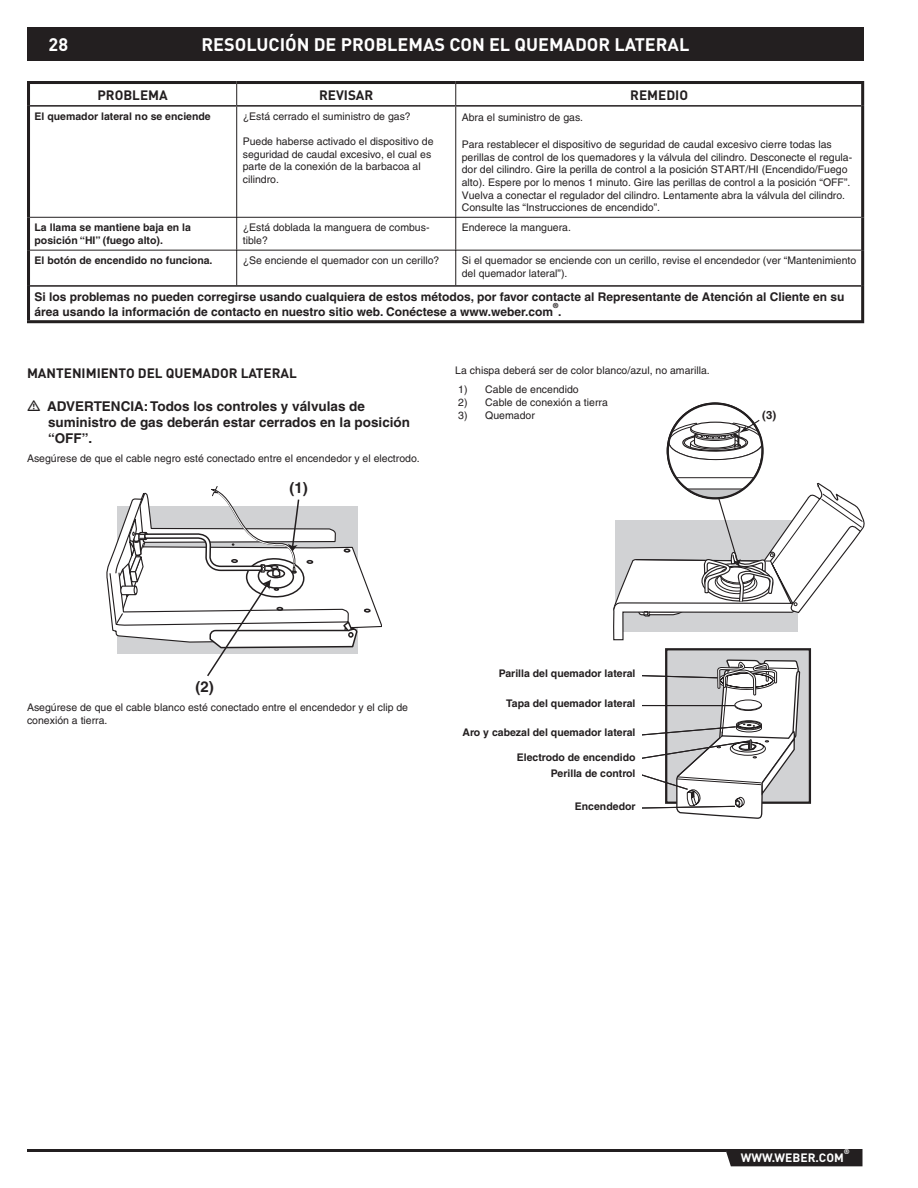
<style>
.page{position:relative;width:918px;height:1188px;background:#fff}
.page>*{position:absolute;margin:0;border:0;box-sizing:border-box;transform-origin:0 0}
.t1{font:18px "DI Nkerned";color:#fff}
.t2{font:700 13.5px/16.2px "Helvetica";color:#231f20}
.t3{font:13.5px "DI Nkerned";color:#231f20}
.t4{font:700 12px/14.4px "Helvetica";color:#231f20}
.t5{font:12px "DI Nkerned";color:#fff}
.t6{font:700 11.4px "Helvetica";color:#231f20}
.t7{font:10.5px/12.6px "Helvetica";color:#231f20}
.t8{font:700 10.5px/12.6px "Helvetica";color:#231f20}
.t9{font:9.15px/15.6px "Helvetica";color:#231f20}
.t10{font:7.05px "DI Nkerned";color:#fff}
.t11{font:700 7.05px "Helvetica";color:#231f20}
</style>
<div class="page">
<div style="left:27px;top:27px;width:837px;height:33px;background:#231f20"></div>
<hr style="left:27px;top:1149px;width:699px;height:3px;background:#231f20">
<div style="left:726px;top:1149px;width:136px;height:17px;background:#231f20"></div>
<svg style="left:613px;top:402px;width:252px;height:417px"></svg>
<hr style="left:27px;top:84px;width:3px;height:22px;background:#231f20">
<hr style="left:27px;top:81px;width:210px;height:3px;background:#231f20">
<svg style="left:236px;top:84px;width:1px;height:21px"></svg>
<hr style="left:237px;top:81px;width:219px;height:3px;background:#231f20">
<svg style="left:455px;top:84px;width:1px;height:21px"></svg>
<hr style="left:456px;top:81px;width:408px;height:3px;background:#231f20">
<hr style="left:861px;top:84px;width:3px;height:22px;background:#231f20">
<hr style="left:27px;top:106px;width:3px;height:111px;background:#231f20">
<hr style="left:30px;top:105px;width:207px;height:2px;background:#231f20">
<hr style="left:236px;top:107px;width:1px;height:110px;background:#231f20">
<hr style="left:237px;top:105px;width:219px;height:2px;background:#231f20">
<hr style="left:455px;top:107px;width:1px;height:110px;background:#231f20">
<hr style="left:456px;top:105px;width:405px;height:2px;background:#231f20">
<hr style="left:861px;top:106px;width:3px;height:111px;background:#231f20">
<hr style="left:27px;top:217px;width:3px;height:33px;background:#231f20">
<hr style="left:30px;top:217px;width:207px;height:1px;background:#231f20">
<hr style="left:236px;top:218px;width:1px;height:32px;background:#231f20">
<hr style="left:237px;top:217px;width:219px;height:1px;background:#231f20">
<hr style="left:455px;top:218px;width:1px;height:32px;background:#231f20">
<hr style="left:456px;top:217px;width:405px;height:1px;background:#231f20">
<hr style="left:861px;top:217px;width:3px;height:33px;background:#231f20">
<hr style="left:27px;top:250px;width:3px;height:36px;background:#231f20">
<hr style="left:30px;top:250px;width:207px;height:1px;background:#231f20">
<hr style="left:236px;top:251px;width:1px;height:34px;background:#231f20">
<hr style="left:237px;top:250px;width:219px;height:1px;background:#231f20">
<hr style="left:455px;top:251px;width:1px;height:34px;background:#231f20">
<hr style="left:456px;top:250px;width:405px;height:1px;background:#231f20">
<hr style="left:861px;top:250px;width:3px;height:36px;background:#231f20">
<hr style="left:27px;top:286px;width:3px;height:34px;background:#231f20">
<hr style="left:30px;top:285px;width:831px;height:2px;background:#231f20">
<hr style="left:861px;top:286px;width:3px;height:34px;background:#231f20">
<hr style="left:27px;top:320px;width:837px;height:3px;background:#231f20">
<div style="left:455px;top:669px;width:187px;height:12px;background:#fff"></div>
<div style="left:455px;top:699px;width:187px;height:13px;background:#fff"></div>
<div style="left:455px;top:727px;width:187px;height:13px;background:#fff"></div>
<div style="left:455px;top:753px;width:187px;height:13px;background:#fff"></div>
<div style="left:455px;top:768px;width:187px;height:13px;background:#fff"></div>
<div style="left:455px;top:802px;width:187px;height:13px;background:#fff"></div>
<svg style="left:106px;top:486px;width:275px;height:191px"></svg>
<h1 class="t1" style="left:49px;top:38px;width:21px">28</h1>
<h1 class="t1" style="left:202px;top:39px;width:489px">RESOLUCIÓN DE PROBLEMAS CON EL QUEMADOR LATERAL</h1>
<p class="t3" style="left:97px;top:90px;width:72px">PROBLEMA</p>
<p class="t3" style="left:319px;top:90px;width:56px">REVISAR</p>
<p class="t3" style="left:630px;top:90px;width:59px">REMEDIO</p>
<p class="t8" style="left:35px;top:111px;width:178px">El quemador lateral no se enciende</p>
<p class="t7" style="left:243px;top:111px;width:170px">¿Está cerrado el suministro de gas?</p>
<p class="t7" style="left:243px;top:136px;width:192px">Puede haberse activado el dispositivo de seguridad de caudal excesivo, el cual es parte de la conexión de la barbacoa al cilindro.</p>
<p class="t7" style="left:462px;top:112px;width:123px">Abra el suministro de gas.</p>
<p class="t7" style="left:462px;top:139px;width:392px">Para restablecer el dispositivo de seguridad de caudal excesivo cierre todas las perillas de control de los quemadores y la válvula del cilindro. Desconecte el regula&shy;dor del cilindro. Gire la perilla de control a la posición START/HI (Encendido/Fuego alto). Espere por lo menos 1 minuto. Gire las perillas de control a la posición “OFF”.<br>Vuelva a conectar el regulador del cilindro. Lentamente abra la válvula del cilindro.<br>Consulte las “Instrucciones de encendido”.</p>
<p class="t8" style="left:35px;top:222px;width:158px">La llama se mantiene baja en la posición “HI” (fuego alto).</p>
<p class="t7" style="left:243px;top:222px;width:188px">¿Está doblada la manguera de combus&shy;tible?</p>
<p class="t7" style="left:462px;top:222px;width:111px">Enderece la manguera.</p>
<p class="t8" style="left:35px;top:255px;width:179px">El botón de encendido no funciona.</p>
<p class="t7" style="left:243px;top:255px;width:198px">¿Se enciende el quemador con un cerillo?</p>
<p class="t7" style="left:462px;top:255px;width:396px">Si el quemador se enciende con un cerillo, revise el encendedor (ver “Mantenimiento del quemador lateral”).</p>
<p class="t4" style="left:35px;top:291px;width:812px">Si los problemas no pueden corregirse usando cualquiera de estos métodos, por favor contacte al Representante de Atención al Cliente en su área usando la información de contacto en nuestro sitio web. Conéctese a www.weber.com .</p>
<p class="t11" style="left:553px;top:303px;width:7px">®</p>
<p class="t3" style="left:27px;top:369px;width:272px">MANTENIMIENTO DEL QUEMADOR LATERAL</p>
<p class="t2" style="left:47px;top:399px;width:364px">ADVERTENCIA: Todos los controles y válvulas de suministro de gas deberán estar cerrados en la posición “OFF”.</p>
<p class="t7" style="left:27px;top:453px;width:394px">Asegúrese de que el cable negro esté conectado entre el encendedor y el electrodo.</p>
<p class="t7" style="left:455px;top:365px;width:256px">La chispa deberá ser de color blanco/azul, no amarilla.</p>
<p class="t7" style="left:458px;top:384px;width:122px">1) Cable de encendido</p>
<p class="t7" style="left:458px;top:397px;width:151px">2) Cable de conexión a tierra</p>
<p class="t7" style="left:458px;top:410px;width:78px">3) Quemador</p>
<p class="t6" style="left:762px;top:411px;width:15px">(3)</p>
<p class="t7" style="left:27px;top:702px;width:383px">Asegúrese de que el cable blanco esté conectado entre el encendedor y el clip de conexión a tierra.</p>
<p class="t8" style="left:499px;top:668px;width:138px">Parilla del quemador lateral</p>
<p class="t8" style="left:506px;top:698px;width:131px">Tapa del quemador lateral</p>
<p class="t8" style="left:462px;top:727px;width:175px">Aro y cabezal del quemador lateral</p>
<p class="t8" style="left:517px;top:751px;width:120px;line-height:15.1px;text-align:right">Electrodo de encendido<br>Perilla de control</p>
<p class="t8" style="left:575px;top:801px;width:62px">Encendedor</p>
<p class="t9" style="left:595px;top:667px;width:40px">ner Grate</p>
<p class="t9" style="left:598px;top:698px;width:37px">rner Cap</p>
<p class="t9" style="left:595px;top:727px;width:39px">g &amp; Head</p>
<p class="t9" style="left:595px;top:751px;width:40px">Electrode trol Knob</p>
<p class="t9" style="left:608px;top:800px;width:27px">Igniter</p>
<p class="t10" style="left:844px;top:1149px;width:7px">®</p>
<p class="t5" style="left:741px;top:1154px;width:105px">WWW.WEBER.COM</p>
</div>
